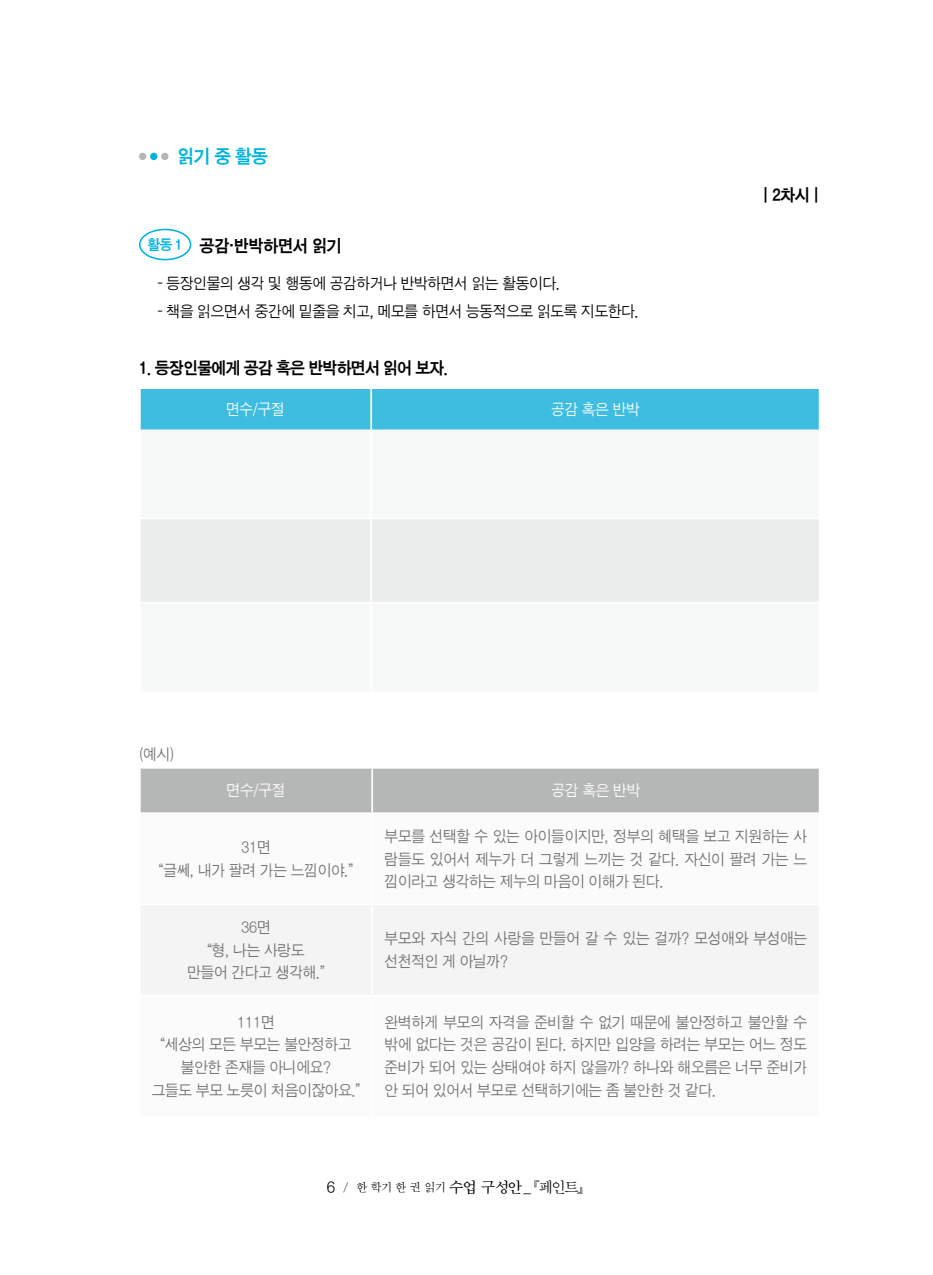
<style>
.page{position:relative;width:933px;height:1275px;background:#fff}
.page>*{position:absolute;margin:0;border:0;box-sizing:border-box;transform-origin:0 0}
.t1{font:19.25px "SD Gothic c Bd";color:#00b4de;scale:.96 1}
.t2{font:17.5px "SD Gothic c Bd";letter-spacing:-.02em;color:#000;scale:.96 1}
.t3{font:17.15px "SD Gothic c Bd";letter-spacing:-.04em;color:#000;scale:.96 1}
.t4{font:15.75px/22.8px "SD Gothic a Lt";letter-spacing:-.015em;color:#727171;text-align:center;scale:.96 1}
.t5{font:15.75px "SD Gothic a Lt";letter-spacing:-.015em;color:#000;scale:.96 1}
.t6{font:15.75px "SD Gothic a Lt";letter-spacing:-.015em;color:#fff;scale:.96 1}
.t7{font:12.25px "SD Myeongjo a Lt";color:#000}
.s1{font-size:14.7px;color:#00b4de}
.s2{font-family:"SD Gothic a Lt";font-size:15.75px}
.s3{font-family:"SD Myeongjo b Md";font-size:15.75px}
.s4{font-size:15.75px}
</style>
<div class="page">
<div style="left:139px;top:153px;width:7px;height:7px;background:#b5b6b6;border-radius:50%"></div>
<div style="left:150px;top:153px;width:7px;height:7px;background:#00b4de;border-radius:50%"></div>
<div style="left:161px;top:153px;width:7px;height:7px;background:#b5b6b6;border-radius:50%"></div>
<div style="left:139px;top:229px;width:52px;height:31px;border:2px solid #00b4de;border-radius:50%"></div>
<div style="left:141px;top:389px;width:677px;height:41px;background:#3ebde0"></div>
<div style="left:141px;top:519px;width:677px;height:83px;background:#ebecec"></div>
<hr style="left:370px;top:389px;width:2px;height:41px;background:#fff">
<hr style="left:370px;top:519px;width:2px;height:83px;background:#fff">
<div style="left:141px;top:769px;width:677px;height:43px;background:#b5b6b6"></div>
<div style="left:141px;top:906px;width:677px;height:88px;background:#f4f4f4"></div>
<hr style="left:371px;top:769px;width:2px;height:43px;background:#fff">
<hr style="left:371px;top:905px;width:2px;height:90px;background:#fff">
<p class="t1" style="left:177px;top:146px;width:96px">읽기 중 활동</p>
<p class="t2" style="left:148px;top:237px;width:204px"><span class="s1">활동 1</span> 공감·반박하면서 읽기</p>
<p class="t5" style="left:157px;top:275px;width:421px">- 등장인물의 생각 및 행동에 공감하거나 반박하면서 읽는 활동이다.</p>
<p class="t5" style="left:157px;top:303px;width:503px">- 책을 읽으면서 중간에 밑줄을 치고, 메모를 하면서 능동적으로 읽도록 지도한다.</p>
<p class="t3" style="left:139px;top:360px;width:324px">1. 등장인물에게 공감 혹은 반박하면서 읽어 보자.</p>
<p class="t6" style="left:226px;top:401px;width:63px">면수/구절</p>
<p class="t6" style="left:551px;top:401px;width:94px">공감 혹은 반박</p>
<p class="t3" style="left:763px;top:186px;width:59px">| 2차시 |</p>
<p class="t4" style="left:139px;top:743px;width:39px">(예시)</p>
<p class="t6" style="left:227px;top:783px;width:63px">면수/구절</p>
<p class="t6" style="left:551px;top:783px;width:94px">공감 혹은 반박</p>
<p class="t4" style="left:159px;top:836px;width:204px">31면<br>“글쎄, 내가 팔려 가는 느낌이야.”</p>
<p class="t4" style="left:384px;top:825px;width:442px;text-align:justify">부모를 선택할 수 있는 아이들이지만, 정부의 혜택을 보고 지원하는 사 람들도 있어서 제누가 더 그렇게 느끼는 것 같다. 자신이 팔려 가는 느 낌이라고 생각하는 제누의 마음이 이해가 된다.</p>
<p class="t4" style="left:187px;top:916px;width:145px">36면<br>“형, 나는 사랑도 만들어 간다고 생각해.”</p>
<p class="t4" style="left:384px;top:927px;width:442px;text-align:left">부모와 자식 간의 사랑을 만들어 갈 수 있는 걸까? 모성애와 부성애는 선천적인 게 아닐까?</p>
<p class="t4" style="left:152px;top:1010px;width:219px">111면<br>“세상의 모든 부모는 불안정하고 불안한 존재들 아니에요?<br>그들도 부모 노릇이 처음이잖아요.”</p>
<p class="t4" style="left:384px;top:1010px;width:442px;text-align:justify">완벽하게 부모의 자격을 준비할 수 없기 때문에 불안정하고 불안할 수 밖에 없다는 것은 공감이 된다. 하지만 입양을 하려는 부모는 어느 정도 준비가 되어 있는 상태여야 하지 않을까? 하나와 해오름은 너무 준비가 안 되어 있어서 부모로 선택하기에는 좀 불안한 것 같다.</p>
<p class="t7" style="left:327px;top:1182px;width:257px"><span class="s2">6</span> / 한 학기 한 권 읽기 <span class="s3">수업 구성안</span><span class="s4">_ 『페인트』</span></p>
</div>
